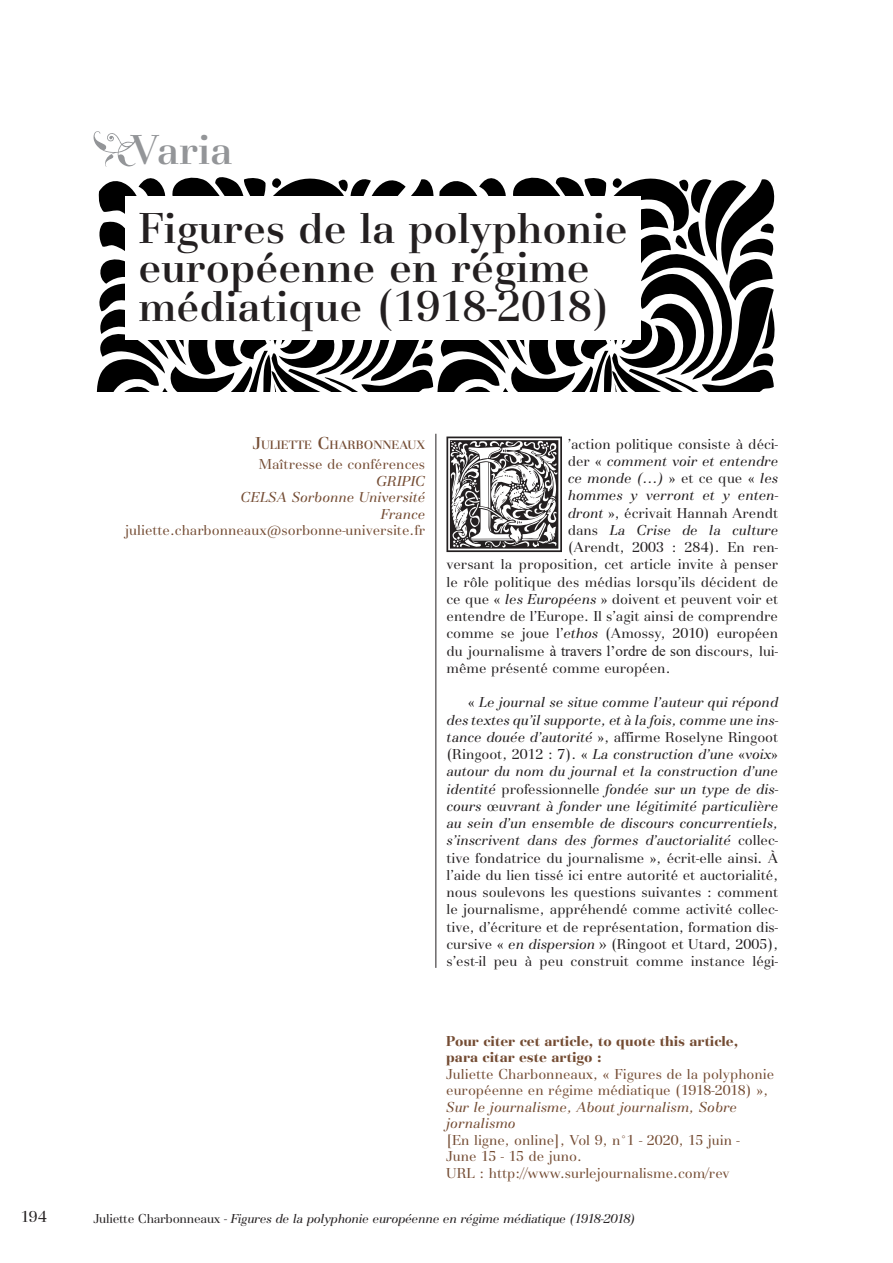
<style>
.page{position:relative;width:893px;height:1263px;background:#fff}
.page>*{position:absolute;margin:0;border:0;box-sizing:border-box;transform-origin:0 0}
._1er_paragraphe{font:144.3px "Goudy Initialen";color:#231f20}
.Titre_1{font:500 45px/39px "Basilia T";color:#231f20}
.auteur{font:500 43.5px "Basilia T";color:#939598}
.t1{font:16.5px "Basilia T";color:#231f20}
.corps_de_texte{font:15px/17.2px "Basilia T";color:#231f20;text-align:justify}
._1er_paragraphe-2{font:15px "Basilia T";color:#231f20}
.auteur_fonction_emai{font:15px/16.5px "Basilia T";color:#744c33}
._1er_paragraphe-3{font:italic 15px "Basilia T";color:#231f20}
.t2{font:700 15px/16.5px "Basilia T";color:#744c33}
.Auteur_centre_de_rec{font:italic 15px "Basilia T";color:#744c33}
.pied_de_page_article{font:italic 13.5px "Basilia T";letter-spacing:-.02em;color:#231f20}
.auteur-2{font:500 12.6px "Basilia T";color:#744c33}
.s1{font-size:18px}
.s2{font-style:normal}
.s3{font-style:italic}
.s4{font-family:"Times New Roman"}
</style>
<div class="page">
<hr style="left:435px;top:434px;width:1px;height:534px;background:#231f20">
<svg style="left:93px;top:131px;width:682px;height:260px"></svg>
<p class="auteur" style="left:130px;top:125px;width:104px">Varia</p>
<p class="Titre_1" style="left:138px;top:209px;width:491px">Figures de la polyphonie européenne en régime médiatique (1918-2018)</p>
<p class="auteur-2" style="left:253px;top:437px;width:174px"><span class="s1">J</span>ULIETTE <span class="s1">C</span> HARBONNEAUX</p>
<p class="auteur_fonction_emai" style="left:259px;top:456px;width:168px">Maîtresse de conférences</p>
<p class="Auteur_centre_de_rec" style="left:376px;top:473px;width:51px">GRIPIC</p>
<p class="Auteur_centre_de_rec" style="left:240px;top:489px;width:186px">CELSA Sorbonne Université</p>
<p class="Auteur_centre_de_rec" style="left:380px;top:506px;width:46px">France</p>
<p class="auteur_fonction_emai" style="left:125px;top:522px;width:301px">juliette.charbonneaux@sorbonne-universite.fr</p>
<p class="_1er_paragraphe" style="left:446px;top:418px;width:123px">L</p>
<p class="_1er_paragraphe-2" style="left:568px;top:435px;width:212px">’action politique consiste à déci-</p>
<p class="_1er_paragraphe-3" style="left:568px;top:453px;width:212px"><span class="s2">der «</span> comment voir et entendre</p>
<p class="_1er_paragraphe-3" style="left:568px;top:470px;width:212px">ce monde (…) <span class="s2">» et ce que «</span> les</p>
<p class="_1er_paragraphe-3" style="left:568px;top:487px;width:212px">hommes y verront et y enten-</p>
<p class="_1er_paragraphe-2" style="left:568px;top:504px;width:212px"><span class="s3">dront</span> », écrivait Hannah Arendt</p>
<p class="_1er_paragraphe-3" style="left:568px;top:522px;width:212px"><span class="s2">dans</span> La Crise de la culture</p>
<p class="_1er_paragraphe-2" style="left:568px;top:539px;width:212px">(Arendt, 2003 : 284). En ren-</p>
<p class="_1er_paragraphe-2" style="left:446px;top:556px;width:333px">versant la proposition, cet article invite à penser</p>
<p class="_1er_paragraphe-2" style="left:446px;top:573px;width:333px">le rôle politique des médias lorsqu’ils décident de</p>
<p class="_1er_paragraphe-2" style="left:446px;top:590px;width:333px">ce que « <span class="s3">les Européens</span> » doivent et peuvent voir et</p>
<p class="_1er_paragraphe-2" style="left:446px;top:608px;width:333px">entendre de l’Europe. Il s’agit ainsi de comprendre</p>
<p class="_1er_paragraphe-2" style="left:446px;top:625px;width:333px">comme se joue l’<span class="s3">ethos</span> (Amossy, 2010) européen</p>
<p class="_1er_paragraphe-2" style="left:446px;top:642px;width:333px">du journalisme <span class="s4">à travers l’ordre de son di</span>scours, lui-</p>
<p class="_1er_paragraphe-2" style="left:446px;top:659px;width:225px">même présenté comme européen.</p>
<p class="corps_de_texte" style="left:446px;top:694px;width:333px;text-indent:21px">« <span class="s3">Le journal se situe comme l’auteur qui répond des textes qu’il supporte, et à la fois, comme une ins&shy;tance douée d’autorité</span> », affirme Roselyne Ringoot (Ringoot, 2012 : 7). « <span class="s3">La construction d’une</span> «<span class="s3">voix</span>» <span class="s3">autour du nom du journal et la construction d’une identité</span> professionnelle <span class="s3">fondée sur un type de dis&shy;cours</span> œ<span class="s3">uvrant à fonder une légitimité particulière au sein d’un ensemble de discours concurrentiels, s’inscrivent dans des formes d’auctorialité</span> collec&shy;tive fondatrice du journalisme », écrit-elle ainsi. À l’aide du lien tissé ici entre autorité et auctorialité, nous soulevons les questions suivantes : comment le journalisme, appréhendé comme activité collec&shy;tive, d’écriture et de représentation, formation dis&shy;cursive « <span class="s3">en dispersion</span> <span class="s4">»</span> (Ringoot et Utard, 2005), s’est-il peu à peu construit comme instance légi-</p>
<p class="t2" style="left:446px;top:1033px;width:294px">Pour citer cet article, to quote this article, para citar este artigo :</p>
<p class="auteur_fonction_emai" style="left:446px;top:1066px;width:330px">Juliette Charbonneaux, « Figures de la polyphonie européenne en régime médiatique (1918-2018) », <span class="s3">Sur le journalisme, About journalism, Sobre jornalismo<br></span>[En ligne, online], Vol 9, n°1 - 2020, 15 juin -<br>June 15 - 15 de juno.<br>URL : http://www.surlejournalisme.com/rev</p>
<p class="t1" style="left:21px;top:1207px;width:28px">194</p>
<p class="pied_de_page_article" style="left:94px;top:1211px;width:544px"><span class="s2">Juliette Charbonneaux -</span> Figures de la polyphonie européenne en régime médiatique (1918-2018)</p>
</div>
